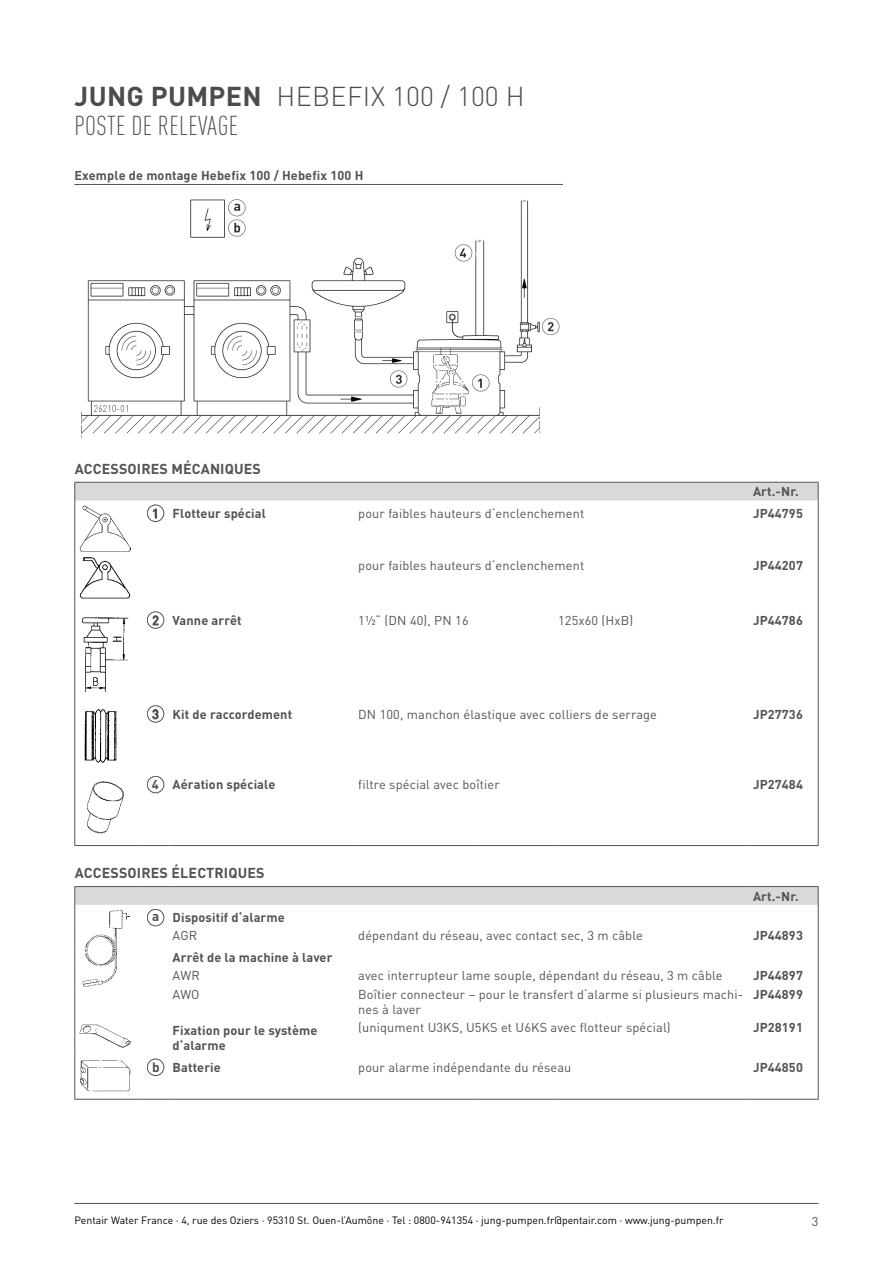
<style>
.page{position:relative;width:893px;height:1263px;background:#fff}
.page>*{position:absolute;margin:0;border:0;box-sizing:border-box;transform-origin:0 0}
.t1{font:300 condensed 27px "DIN Pro";letter-spacing:.01em;color:#4c4c4c}
.t2{font:300 27px "DIN Pro";letter-spacing:.01em;color:#4c4c4c}
.t3{font:700 27px "DIN Pro";letter-spacing:.01em;color:#4c4c4c}
.t4{font:700 14.25px "DIN Pro";letter-spacing:.01em;color:#535353}
.t5{font:700 13.5px "DIN Pro";color:#515151}
.Tabellen_Body{font:12.75px/15px "DIN Pro";letter-spacing:.01em;color:#535353}
.Tabellen_Body-2{font:700 12.75px/15px "DIN Pro";letter-spacing:.01em;color:#535353}
.Artikelnummern{font:700 12.75px "DIN Pro";letter-spacing:.01em;color:#535353}
.Header_klein{font:700 12.75px "DIN Pro";letter-spacing:.01em;color:#535353}
.t6{font:700 12.75px "DIN Pro";color:#515151}
.t7{font:10.5px "DIN Pro";color:#000}
</style>
<div class="page">
<hr style="left:74px;top:1203px;width:745px;height:1px;background:#535353">
<div style="left:74px;top:482px;width:745px;height:18px;background:#d9d9d9"></div>
<hr style="left:168px;top:482px;width:186px;height:1px;background:#535353">
<hr style="left:354px;top:482px;width:119px;height:1px;background:#535353">
<hr style="left:473px;top:482px;width:81px;height:1px;background:#535353">
<hr style="left:554px;top:482px;width:195px;height:1px;background:#535353">
<hr style="left:749px;top:482px;width:70px;height:1px;background:#535353">
<hr style="left:818px;top:500px;width:1px;height:56px;background:#535353">
<hr style="left:74px;top:500px;width:1px;height:56px;background:#535353">
<hr style="left:74px;top:556px;width:1px;height:51px;background:#535353">
<hr style="left:818px;top:556px;width:1px;height:51px;background:#535353">
<hr style="left:74px;top:607px;width:1px;height:94px;background:#535353">
<hr style="left:818px;top:607px;width:1px;height:94px;background:#535353">
<hr style="left:74px;top:701px;width:1px;height:71px;background:#535353">
<hr style="left:818px;top:701px;width:1px;height:71px;background:#535353">
<hr style="left:74px;top:772px;width:1px;height:73px;background:#535353">
<hr style="left:74px;top:845px;width:69px;height:1px;background:#535353">
<svg style="left:143px;top:845px;width:25px;height:1px"></svg>
<hr style="left:168px;top:845px;width:186px;height:1px;background:#535353">
<hr style="left:354px;top:845px;width:119px;height:1px;background:#535353">
<hr style="left:473px;top:845px;width:81px;height:1px;background:#535353">
<hr style="left:554px;top:845px;width:195px;height:1px;background:#535353">
<hr style="left:818px;top:772px;width:1px;height:73px;background:#535353">
<hr style="left:749px;top:845px;width:70px;height:1px;background:#535353">
<img style="left:79px;top:505px;width:51px;height:47px">
<img style="left:79px;top:557px;width:51px;height:42px">
<div style="left:147px;top:505px;width:17px;height:17px;border:1px solid #515151;border-radius:50%"></div>
<svg style="left:153px;top:508px;width:4px;height:11px"></svg>
<img style="left:82px;top:617px;width:47px;height:75px">
<div style="left:147px;top:612px;width:17px;height:17px;border:1px solid #515151;border-radius:50%"></div>
<svg style="left:152px;top:615px;width:7px;height:11px"></svg>
<img style="left:84px;top:709px;width:33px;height:54px">
<div style="left:147px;top:705px;width:17px;height:17px;border:1px solid #515151;border-radius:50%"></div>
<svg style="left:152px;top:709px;width:7px;height:11px"></svg>
<img style="left:87px;top:781px;width:37px;height:53px">
<div style="left:147px;top:776px;width:17px;height:17px;border:1px solid #515151;border-radius:50%"></div>
<hr style="left:818px;top:984px;width:1px;height:34px;background:#535353">
<svg style="left:74px;top:886px;width:745px;height:98px"></svg>
<hr style="left:74px;top:984px;width:1px;height:34px;background:#535353">
<hr style="left:74px;top:1018px;width:1px;height:36px;background:#535353">
<hr style="left:818px;top:1018px;width:1px;height:36px;background:#535353">
<hr style="left:74px;top:1054px;width:1px;height:45px;background:#535353">
<hr style="left:74px;top:1099px;width:69px;height:1px;background:#535353">
<svg style="left:143px;top:1099px;width:25px;height:1px"></svg>
<hr style="left:168px;top:1099px;width:186px;height:1px;background:#535353">
<hr style="left:354px;top:1099px;width:119px;height:1px;background:#535353">
<hr style="left:473px;top:1099px;width:81px;height:1px;background:#535353">
<hr style="left:554px;top:1099px;width:195px;height:1px;background:#535353">
<hr style="left:818px;top:1054px;width:1px;height:45px;background:#535353">
<hr style="left:749px;top:1099px;width:70px;height:1px;background:#535353">
<img style="left:79px;top:909px;width:51px;height:79px">
<img style="left:79px;top:1024px;width:51px;height:24px">
<div style="left:147px;top:909px;width:17px;height:17px;border:1px solid #515151;border-radius:50%"></div>
<img style="left:80px;top:1060px;width:50px;height:32px">
<div style="left:147px;top:1059px;width:17px;height:17px;border:1px solid #515151;border-radius:50%"></div>
<hr style="left:74px;top:184px;width:489px;height:1px;background:#535353">
<img style="left:81px;top:199px;width:479px;height:239px">
<h1 class="t3" style="left:75px;top:73px;width:189px">JUNG PUMPEN</h1>
<h1 class="t1" style="left:75px;top:107px;width:165px">POSTE DE RELEVAGE</h1>
<h1 class="t2" style="left:277px;top:75px;width:250px">HEBEFIX 100 / 100 H</h1>
<p class="Header_klein" style="left:74px;top:165px;width:290px">Exemple de montage Hebefix 100 / Hebefix 100 H</p>
<p class="t4" style="left:75px;top:457px;width:188px">ACCESSOIRES MÉCANIQUES</p>
<p class="Artikelnummern" style="left:753px;top:481px;width:47px">Art.-Nr.</p>
<p class="t6" style="left:152px;top:503px;width:8px">1</p>
<p class="Tabellen_Body-2" style="left:173px;top:504px;width:95px">Flotteur spécial</p>
<p class="Tabellen_Body" style="left:358px;top:504px;width:227px">pour faibles hauteurs d‘enclenchement</p>
<p class="Artikelnummern" style="left:753px;top:503px;width:51px">JP44795</p>
<p class="Tabellen_Body" style="left:358px;top:556px;width:227px">pour faibles hauteurs d‘enclenchement</p>
<p class="Artikelnummern" style="left:753px;top:554px;width:51px">JP44207</p>
<p class="t6" style="left:152px;top:609px;width:8px">2</p>
<p class="Tabellen_Body-2" style="left:173px;top:611px;width:71px">Vanne arrêt</p>
<p class="Tabellen_Body" style="left:358px;top:611px;width:112px">1½“ (DN 40), PN 16</p>
<p class="Tabellen_Body" style="left:558px;top:611px;width:77px">125x60 (HxB)</p>
<p class="Artikelnummern" style="left:753px;top:609px;width:51px">JP44786</p>
<p class="t6" style="left:152px;top:703px;width:8px">3</p>
<p class="Tabellen_Body-2" style="left:173px;top:705px;width:121px">Kit de raccordement</p>
<p class="Tabellen_Body" style="left:358px;top:705px;width:300px">DN 100, manchon élastique avec colliers de serrage</p>
<p class="Artikelnummern" style="left:753px;top:703px;width:51px">JP27736</p>
<p class="t6" style="left:152px;top:774px;width:8px">4</p>
<p class="Tabellen_Body-2" style="left:173px;top:775px;width:104px">Aération spéciale</p>
<p class="Tabellen_Body" style="left:358px;top:776px;width:143px">filtre spécial avec boîtier</p>
<p class="Artikelnummern" style="left:753px;top:774px;width:51px">JP27484</p>
<p class="t4" style="left:75px;top:861px;width:191px">ACCESSOIRES ÉLECTRIQUES</p>
<p class="Artikelnummern" style="left:753px;top:885px;width:47px">Art.-Nr.</p>
<p class="t5" style="left:152px;top:904px;width:9px">a</p>
<p class="Tabellen_Body-2" style="left:173px;top:908px;width:114px">Dispositif d‘alarme</p>
<p class="Tabellen_Body" style="left:173px;top:927px;width:26px">AGR</p>
<p class="Tabellen_Body" style="left:358px;top:927px;width:286px">dépendant du réseau, avec contact sec, 3 m câble</p>
<p class="Artikelnummern" style="left:753px;top:925px;width:51px">JP44893</p>
<p class="Tabellen_Body-2" style="left:173px;top:948px;width:161px">Arrêt de la machine à laver</p>
<p class="Tabellen_Body" style="left:173px;top:967px;width:29px">AWR</p>
<p class="Tabellen_Body" style="left:358px;top:967px;width:366px">avec interrupteur lame souple, dépendant du réseau, 3 m câble</p>
<p class="Artikelnummern" style="left:753px;top:965px;width:51px">JP44897</p>
<p class="Tabellen_Body" style="left:173px;top:985px;width:28px">AWO</p>
<p class="Tabellen_Body" style="left:358px;top:985px;width:386px">Boîtier connecteur – pour le transfert d‘alarme si plusieurs machi&shy;nes à laver</p>
<p class="Artikelnummern" style="left:753px;top:983px;width:51px">JP44899</p>
<p class="Tabellen_Body-2" style="left:173px;top:1022px;width:146px">Fixation pour le système d‘alarme</p>
<p class="Tabellen_Body" style="left:358px;top:1018px;width:314px">(uniqument U3KS, U5KS et U6KS avec flotteur spécial)</p>
<p class="Artikelnummern" style="left:753px;top:1016px;width:51px">JP28191</p>
<p class="t5" style="left:152px;top:1055px;width:9px">b</p>
<p class="Tabellen_Body-2" style="left:173px;top:1058px;width:50px">Batterie</p>
<p class="Tabellen_Body" style="left:358px;top:1058px;width:215px">pour alarme indépendante du réseau</p>
<p class="Artikelnummern" style="left:753px;top:1057px;width:51px">JP44850</p>
<p class="t7" style="left:74px;top:1212px;width:651px">Pentair Water France · 4, rue des Oziers · 95310 St. Ouen-l’Aumône · Tel : 0800-941354 · jung-pumpen.fr@pentair.com · www.jung-pumpen.fr</p>
<p class="Tabellen_Body" style="left:812px;top:1212px;width:8px">3</p>
</div>
